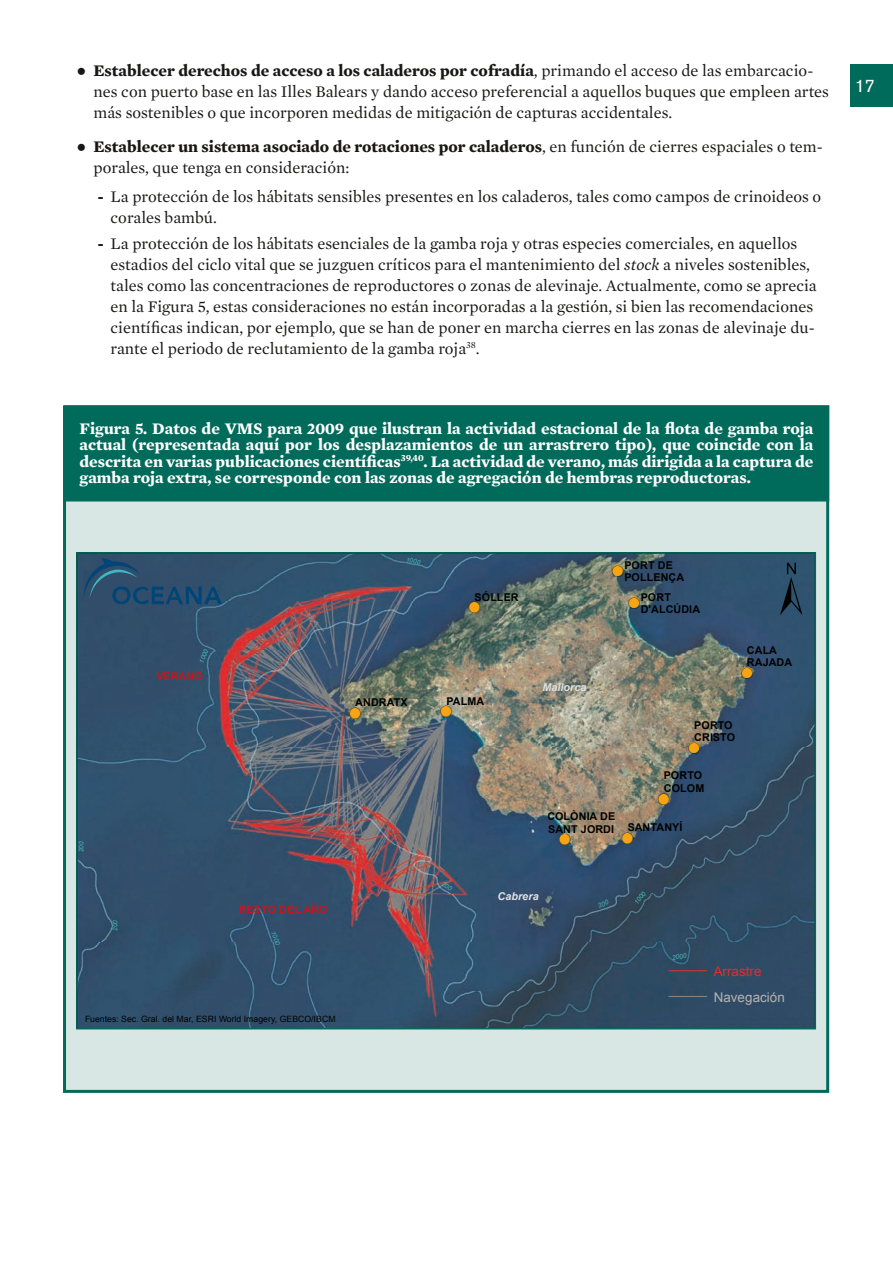
<style>
.page{position:relative;width:893px;height:1263px;background:#fff}
.page>*{position:absolute;margin:0;border:0;box-sizing:border-box;transform-origin:0 0}
.t1{font:74.4px "ESRI North";color:#010101}
.t2{font:18px "Akzidenz Grotesk BE";color:#fff}
.t3{font:16.5px/21px "Mercury Text G1";color:#181716}
.t4{font:700 16.5px/16.5px "Mercury Text G1";color:#fff;text-align:justify}
.t5{font:16.2px "ESRI Default Marker";color:#f5a413}
.t6{font:13.35px "Arial";letter-spacing:.01em;color:#b5b3b3}
.t7{font:13.35px "Arial";color:#e42d31}
.t8{font:700 10.8px/12.6px "Arial";letter-spacing:.01em;color:#010101}
.t9{font:700 10.8px "Arial";letter-spacing:.01em;color:#c5171d}
.t10{font:italic 700 10.8px "Arial";letter-spacing:.005em;color:#e2e1e1}
.t11{font:8.7px "Arial";color:#010101}
.t12{font:italic 6.6px "Arial";color:#40b7b7}
.s1{font-family:"Arial";font-weight:900}
.s2{font-weight:700}
.s3{font-style:italic}
.s4{color:#010101}
</style>
<div class="page">
<div style="left:850px;top:64px;width:43px;height:42px;background:#006a5b"></div>
<div style="left:63px;top:405px;width:766px;height:688px;background:#d8e7e3;border:3px solid #006a5b"></div>
<img style="left:79px;top:555px;width:734px;height:471px">
<hr style="left:669px;top:970px;width:38px;height:1px;background:#e42d31">
<hr style="left:669px;top:996px;width:38px;height:1px;background:#848483">
<svg style="left:84px;top:558px;width:138px;height:46px;background:#294e6e"></svg>
<div style="left:76px;top:552px;width:740px;height:477px;border:2px solid #006a5b"></div>
<div style="left:65px;top:407px;width:763px;height:93px;background:#006a5b"></div>
<div style="left:64px;top:405px;width:765px;height:96px;border:3px solid #006a5b"></div>
<svg style="left:598px;top:899px;width:11px;height:9px"></svg>
<svg style="left:113px;top:920px;width:5px;height:10px"></svg>
<svg style="left:441px;top:881px;width:12px;height:10px"></svg>
<p class="t3" style="left:94px;top:60px;width:737px;text-indent:-17px"><span class="s1">●</span> <span class="s2">Establecer derechos de acceso a los caladeros por cofradía</span>, primando el acceso de las embarcacio‑ nes con puerto base en las Illes Balears y dando acceso preferencial a aquellos buques que empleen artes más sostenibles o que incorporen medidas de mitigación de capturas accidentales.</p>
<p class="t3" style="left:94px;top:136px;width:731px;text-indent:-17px"><span class="s1">●</span> <span class="s2">Establecer un sistema asociado de rotaciones por caladeros</span>, en función de cierres espaciales o tem‑ porales, que tenga en consideración:</p>
<p class="t3" style="left:111px;top:186px;width:712px;text-indent:-13px"><span class="s2">-</span> La protección de los hábitats sensibles presentes en los caladeros, tales como campos de crinoideos o corales bambú.</p>
<p class="t3" style="left:111px;top:233px;width:708px;text-indent:-13px"><span class="s2">-</span> La protección de los hábitats esenciales de la gamba roja y otras especies comerciales, en aquellos estadios del ciclo vital que se juzguen críticos para el mantenimiento del <span class="s3">stock</span> a niveles sostenibles, tales como las concentraciones de reproductores o zonas de alevinaje. Actualmente, como se aprecia en la Figura 5, estas consideraciones no están incorporadas a la gestión, si bien las recomendaciones científicas indican, por ejemplo, que se han de poner en marcha cierres en las zonas de alevinaje du‑ rante el periodo de reclutamiento de la gamba roja<sup>38</sup>.</p>
<p class="t4" style="left:80px;top:420px;width:735px">Figura 5. Datos de VMS para 2009 que ilustran la actividad estacional de la flota de gamba roja actual (representada aquí por los desplazamientos de un arrastrero tipo), que coincide con la descrita en varias publicaciones científicas<sup>39,40</sup>. La actividad de verano, más dirigida a la captura de gamba roja extra, se corresponde con las zonas de agregación de hembras reproductoras.</p>
<p class="t12" style="left:197px;top:661px;width:16px;rotate:-67deg">1000</p>
<p class="t9" style="left:156px;top:669px;width:48px">VERANO</p>
<p class="t12" style="left:407px;top:555px;width:16px;rotate:10deg">1000</p>
<p class="t8" style="left:355px;top:696px;width:54px">ANDRATX</p>
<p class="t5" style="left:349px;top:703px;width:13px">!<span class="s4">(</span></p>
<p class="t12" style="left:77px;top:852px;width:12px;rotate:-90deg">200</p>
<p class="t9" style="left:239px;top:902px;width:90px">RESTO DEL AÑO</p>
<p class="t12" style="left:277px;top:930px;width:16px;rotate:69deg">1000</p>
<p class="t11" style="left:85px;top:1013px;width:252px">Fuentes: Sec. Gral. del Mar, ESRI World Imagery, GEBCO/IBCM</p>
<p class="t8" style="left:475px;top:591px;width:45px">SÓLLER</p>
<p class="t5" style="left:469px;top:598px;width:13px">!<span class="s4">(</span></p>
<p class="t8" style="left:447px;top:695px;width:39px">PALMA</p>
<p class="t5" style="left:441px;top:702px;width:13px">!<span class="s4">(</span></p>
<p class="t8" style="left:624px;top:559px;width:61px">PORT DE<br>POLLENÇA</p>
<p class="t8" style="left:641px;top:591px;width:61px">PORT<br>D'ALCÚDIA</p>
<p class="t5" style="left:612px;top:561px;width:13px">!<span class="s4">(</span></p>
<p class="t5" style="left:628px;top:593px;width:13px">!<span class="s4">(</span></p>
<p class="t10" style="left:542px;top:680px;width:45px">Mallorca</p>
<h1 class="t1" style="left:780px;top:546px;width:24px">±</h1>
<p class="t8" style="left:747px;top:644px;width:47px">CALA<br>RAJADA</p>
<p class="t5" style="left:741px;top:663px;width:13px">!<span class="s4">(</span></p>
<p class="t8" style="left:694px;top:719px;width:42px">PORTO<br>CRISTO</p>
<p class="t8" style="left:664px;top:770px;width:42px">PORTO<br>COLOM</p>
<p class="t8" style="left:628px;top:821px;width:56px">SANTANYÍ</p>
<p class="t5" style="left:689px;top:738px;width:13px">!<span class="s4">(</span></p>
<p class="t5" style="left:658px;top:789px;width:13px">!<span class="s4">(</span></p>
<p class="t8" style="left:547px;top:810px;width:69px">COLÒNIA DE<br>SANT JORDI</p>
<p class="t5" style="left:559px;top:830px;width:13px">!<span class="s4">(</span></p>
<p class="t5" style="left:622px;top:828px;width:13px">!<span class="s4">(</span></p>
<p class="t10" style="left:498px;top:889px;width:43px">Cabrera</p>
<p class="t12" style="left:632px;top:901px;width:16px;rotate:-52deg">1000</p>
<p class="t12" style="left:672px;top:953px;width:16px;rotate:-7deg">2000</p>
<p class="t7" style="left:714px;top:962px;width:49px">Arrastre</p>
<p class="t6" style="left:714px;top:988px;width:73px">Navegación</p>
<p class="t2" style="left:855px;top:75px;width:22px">17</p>
</div>
